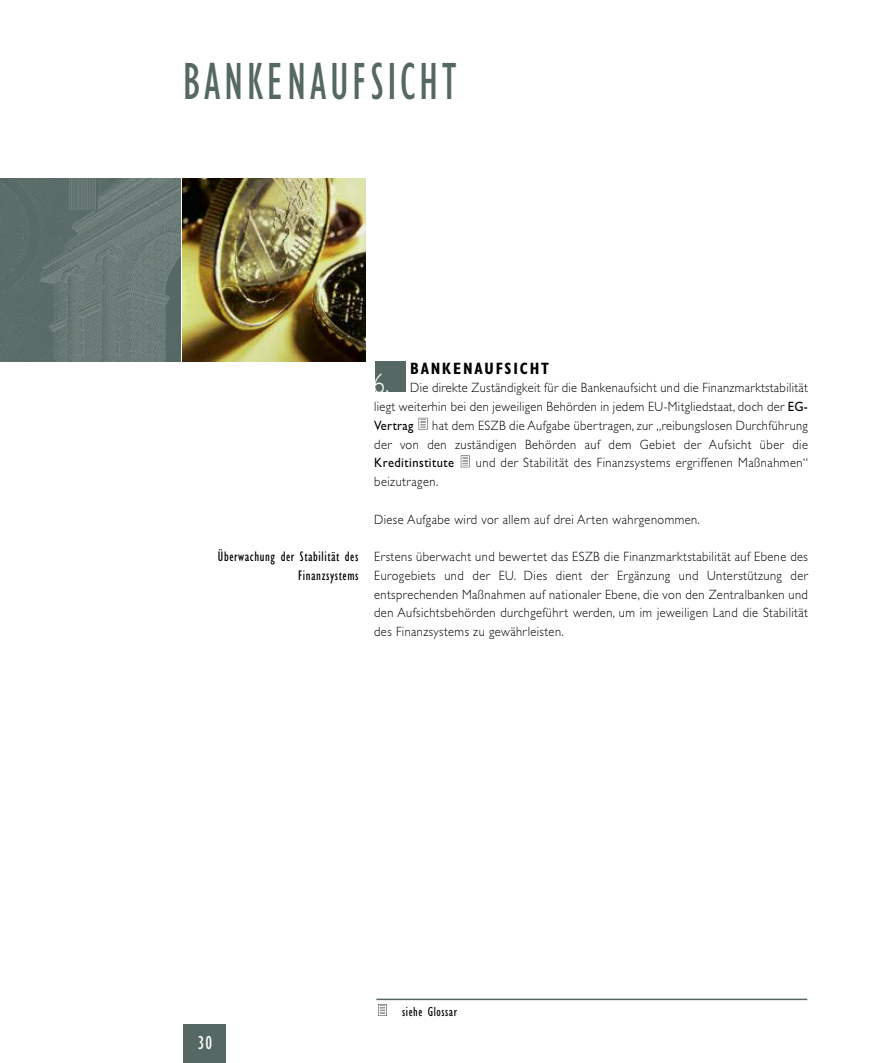
<style>
.page{position:relative;width:893px;height:1063px;background:#fff}
.page>*{position:absolute;margin:0;border:0;box-sizing:border-box;transform-origin:0 0}
.t1{font:condensed 54px "Gill Sans";letter-spacing:.08em;color:#556863;scale:.85 1}
.t2{font:300 28.5px "Gill Sans";color:#fff;scale:.85 1}
.t3{font:condensed 19.5px "Gill Sans";color:#fff;scale:.95 1}
.t4{font:700 condensed 16.5px "Gill Sans";letter-spacing:.115em;color:#000;scale:.95 1}
.t5{font:condensed 14.25px/18.8px "Gill Sans";letter-spacing:.045em;color:#000;text-align:right;scale:.95 1}
.t6{font:300 13.5px/18.8px "Gill Sans";letter-spacing:.035em;color:#000;text-align:justify;scale:.92 1}
.t7{font:13.5px "Gill Sans";letter-spacing:.04em;color:#000;scale:.92 1}
.t8{font:condensed 13.5px "Gill Sans";letter-spacing:.045em;color:#000;scale:.95 1}
.s1{font-weight:400}
</style>
<div class="page">
<svg style="left:461px;top:455px;width:9px;height:12px"></svg>
<svg style="left:419px;top:418px;width:8px;height:12px"></svg>
<div style="left:183px;top:1025px;width:43px;height:38px;background:#556863"></div>
<img style="left:0;top:178px;width:181px;height:183px">
<img style="left:183px;top:178px;width:183px;height:183px">
<div style="left:375px;top:361px;width:31px;height:31px;background:#556863"></div>
<hr style="left:376px;top:999px;width:431px;height:1px;background:#556863">
<svg style="left:378px;top:1004px;width:9px;height:12px"></svg>
<h1 class="t1" style="left:183px;top:61px;width:323px">BANKENAUFSICHT</h1>
<p class="t5" style="left:218px;top:548px;width:149px">Überwachung der Stabilität des<br>Finanzsystems</p>
<p class="t4" style="left:410px;top:362px;width:148px">BANKENAUFSICHT</p>
<p class="t6" style="left:374px;top:378px;width:473px;text-indent:36px">Die direkte Zuständigkeit für die Bankenaufsicht und die Finanzmarktstabilität liegt weiterhin bei den jeweiligen Behörden in jedem EU-Mitgliedstaat, doch der <span class="s1">EG-Vertrag</span></p>
<h2 class="t2" style="left:373px;top:367px;width:21px">6.</h2>
<p class="t6" style="left:374px;top:416px;width:473px;text-align:right">hat dem ESZB die Aufgabe übertragen, zur „reibungslosen Durchführung<br>der von den zuständigen Behörden auf dem Gebiet der Aufsicht über die</p>
<p class="t7" style="left:374px;top:455px;width:88px">Kreditinstitute</p>
<p class="t6" style="left:476px;top:453px;width:362px">und der Stabilität des Finanzsystems ergriffenen Maßnahmen“</p>
<p class="t6" style="left:374px;top:472px;width:71px">beizutragen.</p>
<p class="t6" style="left:374px;top:509px;width:355px">Diese Aufgabe wird vor allem auf drei Arten wahrgenommen.</p>
<p class="t6" style="left:374px;top:547px;width:473px">Erstens überwacht und bewertet das ESZB die Finanzmarktstabilität auf Ebene des Eurogebiets und der EU. Dies dient der Ergänzung und Unterstützung der entsprechenden Maßnahmen auf nationaler Ebene, die von den Zentralbanken und den Aufsichtsbehörden durchgeführt werden, um im jeweiligen Land die Stabilität des Finanzsystems zu gewährleisten.</p>
<h3 class="t3" style="left:198px;top:1035px;width:17px">30</h3>
<p class="t8" style="left:402px;top:1006px;width:59px">siehe Glossar</p>
</div>
